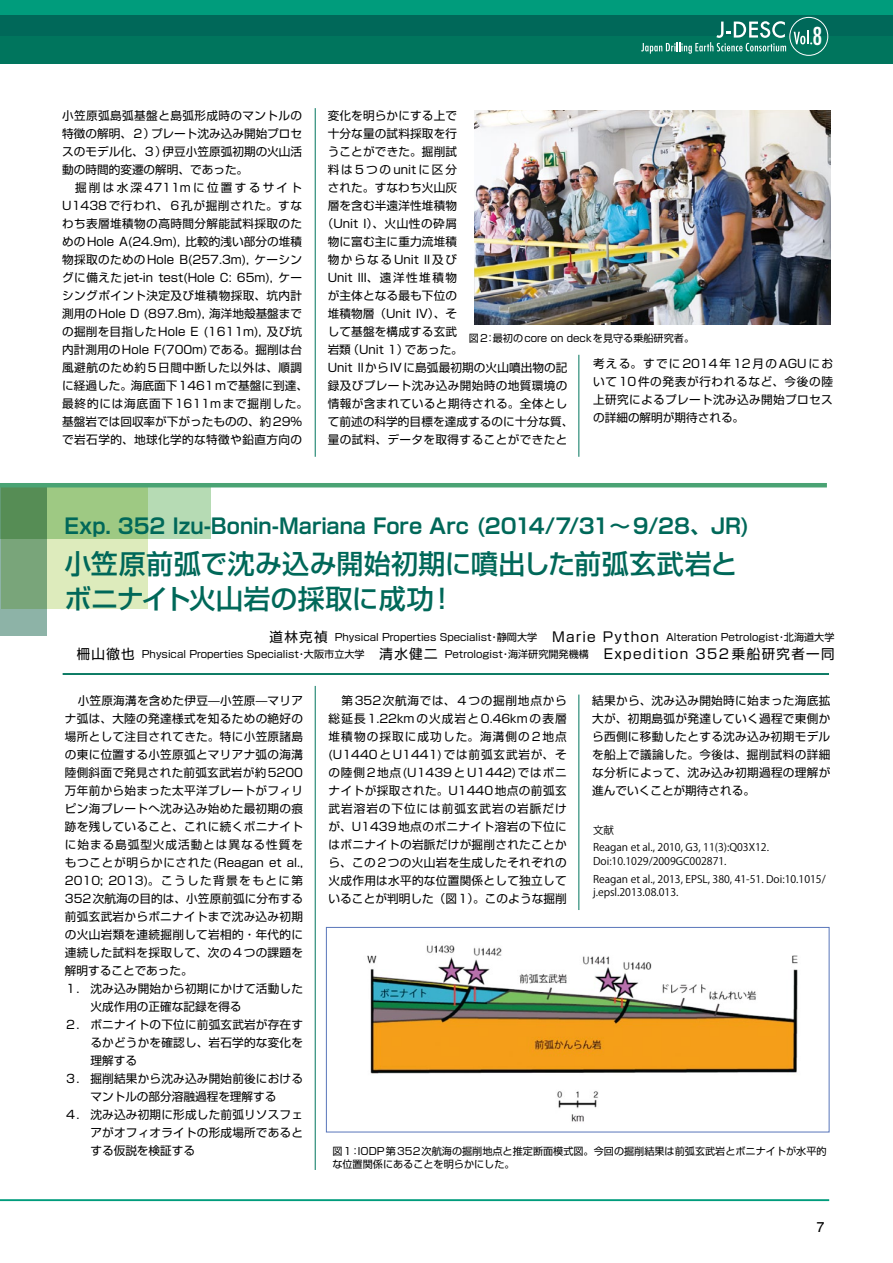
<style>
.page{position:relative;width:893px;height:1263px;background:#fff}
.page>*{position:absolute;margin:0;border:0;box-sizing:border-box;transform-origin:0 0}
.t1{font:500 27px/34.5px "Shin Go Pro";letter-spacing:.005em;color:#006859}
.t2{font:condensed 24px "Futura";color:#fff}
.t3{font:700 21px "Shin Go Pro De";letter-spacing:-.005em;color:#006859}
.t4{font:700 13.5px "Futo Go B101 Pro";color:#000}
.t5{font:11.7px/18px "Shin Go Pro";letter-spacing:.015em;color:#000;text-align:justify}
.t6{font:11.7px "Shin Go Pro";letter-spacing:.035em;color:#000}
.t7{font:11.7px "Shin Go Pro";letter-spacing:.045em;color:#000}
.t8{font:11.7px "Shin Go Pro";letter-spacing:.065em;color:#000}
.t9{font:11.7px "Shin Go Pro";letter-spacing:.135em;color:#000}
.t10{font:11.7px "Shin Go Pro";letter-spacing:.165em;color:#000}
.t11{font:10.5px/17.7px "Koz Go Pr 6 N";color:#000}
.t12{font:10.2px/16.5px "Shin Go Pro";color:#000;text-align:right}
.s1{font-size:13.5px}
</style>
<div class="page">
<div style="left:1px;top:485px;width:146px;height:123px;background:#ddebbc"></div>
<svg style="left:0;top:538px;width:46px;height:97px;background:#7ea886"></svg>
<svg style="left:0;top:487px;width:210px;height:51px;background:#94c087"></svg>
<hr style="left:0;top:1199px;width:829px;height:2px;background:#009c7c">
<div style="left:0;top:36px;width:893px;height:28px;background:#00755d"></div>
<div style="left:0;top:0;width:893px;height:15px;background:#009c7c"></div>
<div style="left:0;top:15px;width:893px;height:21px;background:#006859"></div>
<svg style="left:641px;top:21px;width:145px;height:33px"></svg>
<div style="left:789px;top:17px;width:39px;height:39px;border:1px solid #fff;border-radius:50%"></div>
<svg style="left:794px;top:30px;width:18px;height:14px"></svg>
<hr style="left:315px;top:686px;width:1px;height:484px;background:#00755d">
<hr style="left:315px;top:108px;width:1px;height:349px;background:#00755d">
<hr style="left:578px;top:694px;width:1px;height:216px;background:#00755d">
<hr style="left:578px;top:355px;width:1px;height:102px;background:#00755d">
<hr style="left:63px;top:673px;width:766px;height:2px;background:#00755d">
<hr style="left:0;top:483px;width:827px;height:4px;background:#4aa374">
<img style="left:367px;top:945px;width:431px;height:177px">
<div style="left:326px;top:927px;width:503px;height:205px;border:1px solid #5976ba"></div>
<img style="left:474px;top:110px;width:356px;height:215px">
<h2 class="t2" style="left:812px;top:21px;width:11px">8</h2>
<p class="t5" style="left:62px;top:106px;width:241px">小笠原弧島弧基盤と島弧形成時のマントルの特徴の解明、２）プレート沈み込み開始プロセスのモデル化、３）伊豆小笠原弧初期の火山活動の時間的変遷の解明、であった。</p>
<p class="t5" style="left:62px;top:178px;width:247px;text-align:center">掘削は水深4711mに位置するサイト<br>U1438で行われ、６孔が掘削された。すなわち表層堆積物の高時間分解能試料採取のためのHole A(24.9m), 比較的浅い部分の堆積物採取のためのHole B(257.3m), ケーシングに備えたjet-in test(Hole C: 65m), ケーシングポイント決定及び堆積物採取、坑内計測用のHole D (897.8m), 海洋地殻基盤までの掘削を目指したHole E (1611m), 及び坑内計測用のHole F(700m)である。掘削は台風避航のため約5日間中断した以外は、順調に経過した。海底面下1461ｍで基盤に到達、最終的には海底面下1611mまで掘削した。基盤岩では回収率が下がったものの、約29%で岩石学的、地球化学的な特徴や鉛直方向の</p>
<p class="t5" style="left:328px;top:105px;width:131px">変化を明らかにする上で</p>
<p class="t5" style="left:328px;top:123px;width:131px">十分な量の試料採取を行</p>
<p class="t5" style="left:328px;top:141px;width:131px">うことができた。掘削試</p>
<p class="t10" style="left:328px;top:160px;width:131px">料は5つのunitに区分</p>
<p class="t5" style="left:328px;top:177px;width:131px">された。すなわち火山灰</p>
<p class="t5" style="left:328px;top:195px;width:131px">層を含む半遠洋性堆積物</p>
<p class="t7" style="left:322px;top:214px;width:137px">（Unit I）、火山性の砕屑</p>
<p class="t5" style="left:328px;top:231px;width:131px">物に富む主に重力流堆積</p>
<p class="t9" style="left:328px;top:250px;width:131px">物からなるUnit II及び</p>
<p class="t8" style="left:328px;top:268px;width:131px">Unit III、遠洋性堆積物</p>
<p class="t5" style="left:328px;top:285px;width:131px">が主体となる最も下位の</p>
<p class="t5" style="left:328px;top:303px;width:131px">堆積物層（Unit IV）、そ</p>
<p class="t5" style="left:328px;top:321px;width:131px">して基盤を構成する玄武</p>
<p class="t5" style="left:328px;top:339px;width:137px">岩類（Unit 1）であった。</p>
<p class="t5" style="left:328px;top:357px;width:241px">Unit IIからIVに島弧最初期の火山噴出物の記</p>
<p class="t6" style="left:328px;top:376px;width:241px">録及びプレート沈み込み開始時の地質環境の</p>
<p class="t6" style="left:328px;top:394px;width:241px">情報が含まれていると期待される。全体とし</p>
<p class="t5" style="left:328px;top:411px;width:247px">て前述の科学的目標を達成するのに十分な質、</p>
<p class="t6" style="left:328px;top:430px;width:241px">量の試料、データを取得することができたと</p>
<p class="t12" style="left:469px;top:329px;width:227px">図2：最初のcore on deckを見守る乗船研究者。</p>
<p class="t5" style="left:593px;top:353px;width:241px">考える。すでに2014年12月のAGUにおいて10件の発表が行われるなど、今後の陸上研究によるプレート沈み込み開始プロセスの詳細の解明が期待される。</p>
<h3 class="t3" style="left:64px;top:509px;width:687px">Exp. 352 Izu-Bonin-Mariana Fore Arc (2014/7/31〜 9/28、JR)</h3>
<h1 class="t1" style="left:64px;top:543px;width:674px">小笠原前弧で沈み込み開始初期に噴出した前弧玄武岩とボニナイト火山岩の採取に成功！</h1>
<p class="t12" style="left:77px;top:628px;width:759px"><span class="s1">道林克禎</span> Physical Properties Specialist・静岡大学<span class="s1">　Marie Python</span> Alteration Petrologist・北海道大学<br><span class="s1">柵山徹也</span> Physical Properties Specialist・大阪市立大学<span class="s1">　清水健二</span> Petrologist・海洋研究開発機構<span class="s1">　Expedition 352 乗船研究者一同</span></p>
<p class="t5" style="left:65px;top:690px;width:240px;text-indent:13px">小笠原海溝を含めた伊豆—小笠原—マリアナ弧は、大陸の発達様式を知るための絶好の場所として注目されてきた。特に小笠原諸島の東に位置する小笠原弧とマリアナ弧の海溝陸側斜面で発見された前弧玄武岩が約5200万年前から始まった太平洋プレートがフィリピン海プレートへ沈み込み始めた最初期の痕跡を残していること、これに続くボニナイトに始まる島弧型火成活動とは異なる性質をもつことが明らかにされた(Reagan et al., 2010; 2013)。こうした背景をもとに第352次航海の目的は、小笠原前弧に分布する前弧玄武岩からボニナイトまで沈み込み初期の火山岩類を連続掘削して岩相的・年代的に連続した試料を採取して、次の４つの課題を解明することであった。</p>
<p class="t5" style="left:90px;top:978px;width:214px;text-indent:-26px">１. 沈み込み開始から初期にかけて活動した火成作用の正確な記録を得る</p>
<p class="t5" style="left:90px;top:1014px;width:214px;text-indent:-26px">２. ボニナイトの下位に前弧玄武岩が存在するかどうかを確認し、岩石学的な変化を理解する</p>
<p class="t5" style="left:65px;top:1068px;width:240px;text-align:center">３. 掘削結果から沈み込み開始前後におけるマントルの部分溶融過程を理解する</p>
<p class="t5" style="left:90px;top:1104px;width:214px;text-indent:-26px">４. 沈み込み初期に形成した前弧リソスフェアがオフィオライトの形成場所であるとする仮説を検証する</p>
<p class="t5" style="left:329px;top:690px;width:240px;text-indent:13px">第352次航海では、４つの掘削地点から総延長1.22kmの火成岩と0.46kmの表層堆積物の採取に成功した。海溝側の2地点(U1440とU1441)では前弧玄武岩が、その陸側2地点(U1439とU1442)ではボニナイトが採取された。U1440地点の前弧玄武岩溶岩の下位には前弧玄武岩の岩脈だけが、U1439地点のボニナイト溶岩の下位にはボニナイトの岩脈だけが掘削されたことから、この２つの火山岩を生成したそれぞれの火成作用は水平的な位置関係として独立していることが判明した（図1）。このような掘削</p>
<p class="t5" style="left:592px;top:690px;width:240px">結果から、沈み込み開始時に始まった海底拡大が、初期島弧が発達していく過程で東側から西側に移動したとする沈み込み初期モデルを船上で議論した。今後は、掘削試料の詳細な分析によって、沈み込み初期過程の理解が進んでいくことが期待される。</p>
<p class="t11" style="left:593px;top:821px;width:177px">文献<br>Reagan et al., 2010, G3, 11(3):Q03X12.</p>
<p class="t11" style="left:593px;top:852px;width:234px">Doi:10.1029/2009GC002871.<br>Reagan et al., 2013, EPSL, 380, 41-51. Doi:10.1015/</p>
<p class="t11" style="left:593px;top:884px;width:87px">j.epsl.2013.08.013.</p>
<p class="t12" style="left:332px;top:1144px;width:496px;line-height:12.3px;text-align:left">図１：IODP第352次航海の掘削地点と推定断面模式図。今回の掘削結果は前弧玄武岩とボニナイトが水平的な位置関係にあることを明らかにした。</p>
<p class="t4" style="left:817px;top:1216px;width:9px">7</p>
</div>
